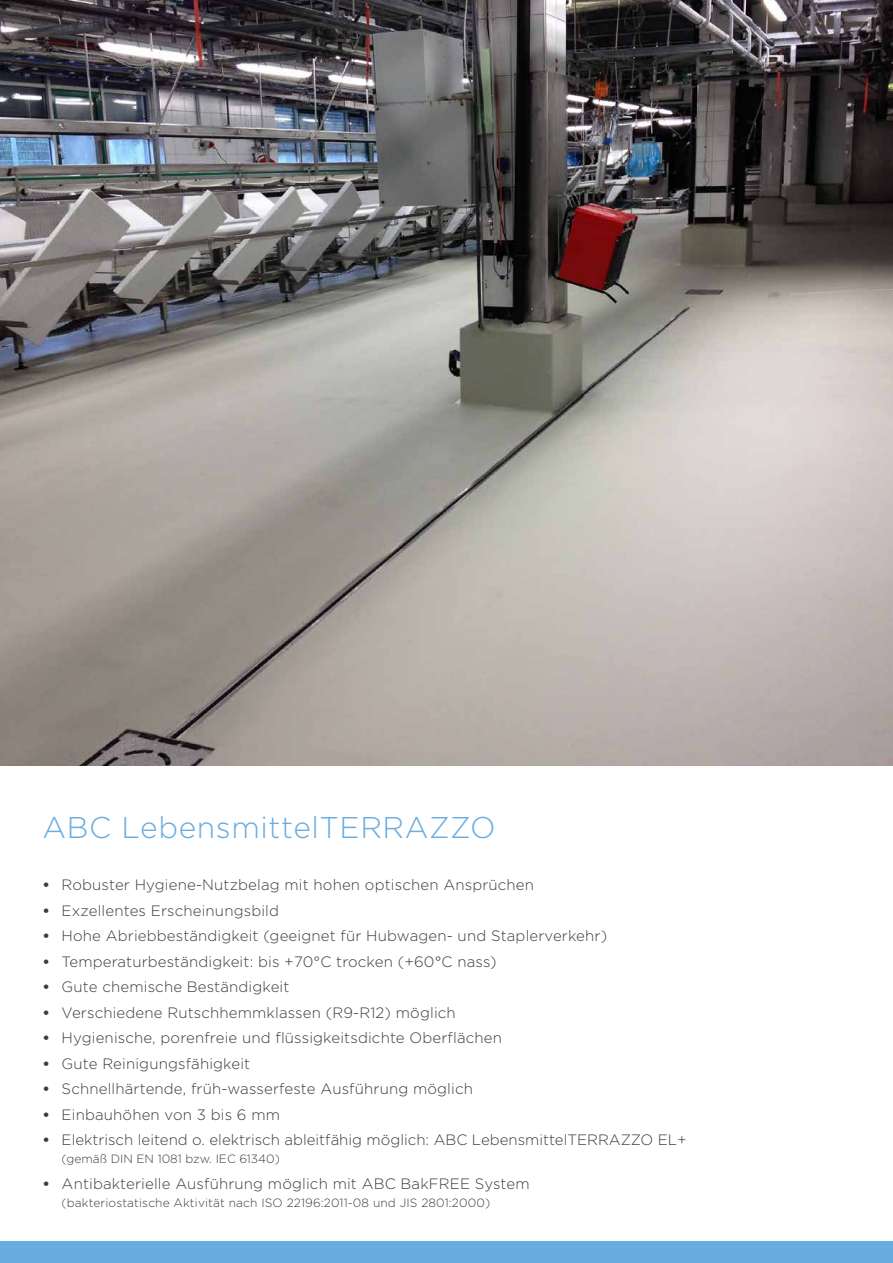
<style>
.page{position:relative;width:893px;height:1263px;background:#fff}
.page>*{position:absolute;margin:0;border:0;box-sizing:border-box;transform-origin:0 0}
.t1{font:300 30px "Gotham";letter-spacing:.02em;color:#69acdf}
.t2{font:300 15px "Gotham";letter-spacing:.01em;color:#3c3c3b}
.t3{font:300 12px "Gotham";letter-spacing:.01em;color:#3c3c3b}
.s1{font-weight:700}
</style>
<div class="page">
<img style="left:0;top:0;width:893px;height:765px">
<div style="left:0;top:1242px;width:893px;height:21px;background:#69acdf"></div>
<h1 class="t1" style="left:43px;top:811px;width:455px">ABC LebensmittelTERRAZZO</h1>
<p class="t2" style="left:43px;top:876px;width:493px"><span class="s1">•</span> Robuster Hygiene-Nutzbelag mit hohen optischen Ansprüchen</p>
<p class="t2" style="left:43px;top:902px;width:238px"><span class="s1">•</span> Exzellentes Erscheinungsbild</p>
<p class="t2" style="left:43px;top:927px;width:566px"><span class="s1">•</span> Hohe Abriebbeständigkeit (geeignet für Hubwagen- und Staplerverkehr)</p>
<p class="t2" style="left:43px;top:953px;width:456px"><span class="s1">•</span> Temperaturbeständigkeit: bis +70°C trocken (+60°C nass)</p>
<p class="t2" style="left:43px;top:978px;width:248px"><span class="s1">•</span> Gute chemische Beständigkeit</p>
<p class="t2" style="left:43px;top:1004px;width:415px"><span class="s1">•</span> Verschiedene Rutschhemmklassen (R9-R12) möglich</p>
<p class="t2" style="left:43px;top:1029px;width:461px"><span class="s1">•</span> Hygienische, porenfreie und flüssigkeitsdichte Oberflächen</p>
<p class="t2" style="left:43px;top:1055px;width:209px"><span class="s1">•</span> Gute Reinigungsfähigkeit</p>
<p class="t2" style="left:43px;top:1080px;width:432px"><span class="s1">•</span> Schnellhärtende, früh-wasserfeste Ausführung möglich</p>
<p class="t2" style="left:43px;top:1106px;width:239px"><span class="s1">•</span> Einbauhöhen von 3 bis 6 mm</p>
<p class="t2" style="left:43px;top:1131px;width:646px"><span class="s1">•</span> Elektrisch leitend o. elektrisch ableitfähig möglich: ABC LebensmittelTERRAZZO EL+</p>
<p class="t3" style="left:62px;top:1152px;width:220px">(gemäß DIN EN 1081 bzw. IEC 61340)</p>
<p class="t2" style="left:43px;top:1175px;width:489px"><span class="s1">•</span> Antibakterielle Ausführung möglich mit ABC BakFREE System</p>
<p class="t3" style="left:62px;top:1196px;width:430px">(bakteriostatische Aktivität nach ISO 22196:2011-08 und JIS 2801:2000)</p>
</div>
